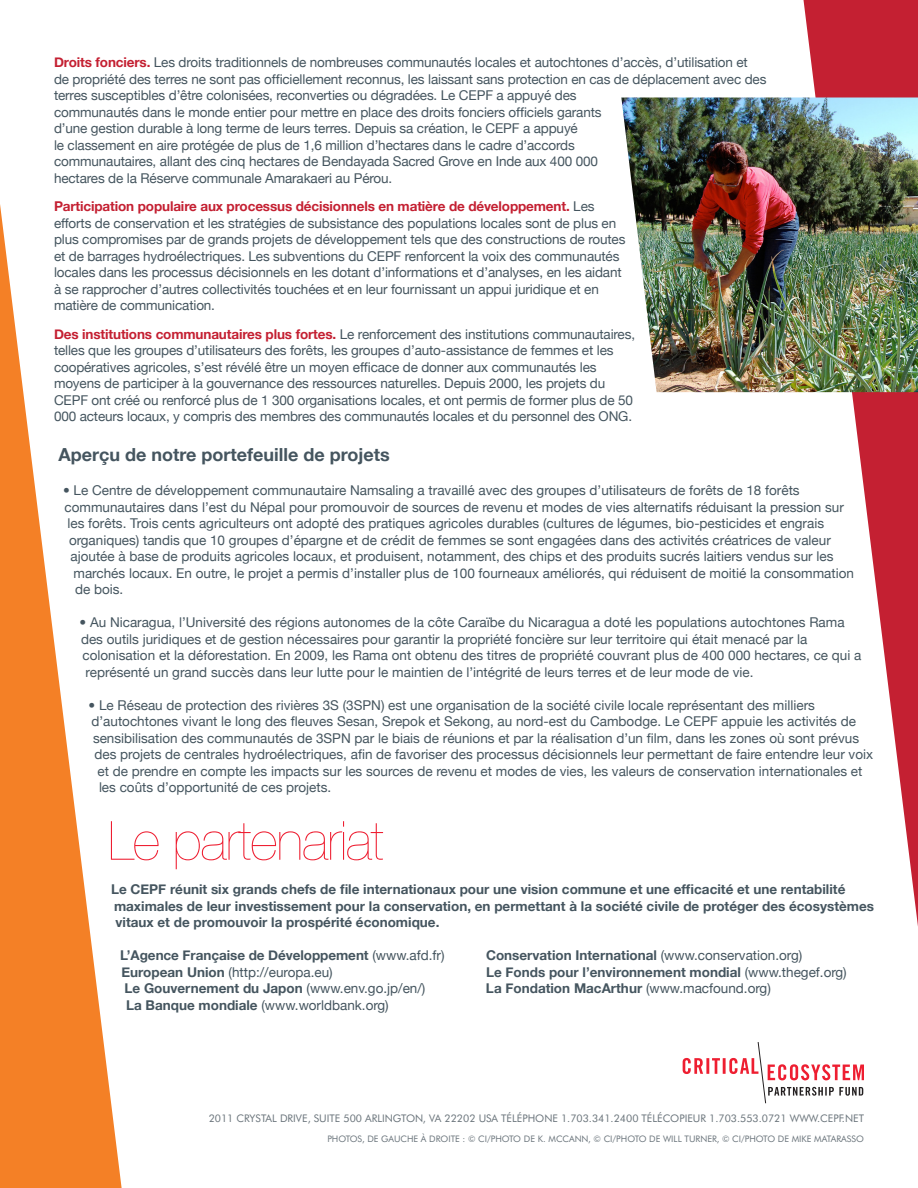
<style>
.page{position:relative;width:918px;height:1188px;background:#fff}
.page>*{position:absolute;margin:0;border:0;box-sizing:border-box;transform-origin:0 0}
.t1{font:200 54px "Helvetica Neue";letter-spacing:-.02em;color:#ee1e31}
.t2{font:700 18px "Helvetica Neue";color:#45555f}
.t3{font:13.5px/16.5px "Helvetica Neue";color:#45555f}
.t4{font:700 13.5px/16.5px "Helvetica Neue";color:#45555f}
.t5{font:10.5px "Futura BT";color:#6a747b}
.t6{font:9px "Futura BT";color:#6a747b}
.s1{font-weight:700;color:#c42032}
.s2{font-weight:400}
.s3{font-weight:700}
</style>
<div class="page">
<svg style="left:683px;top:1058px;width:20px;height:16px"></svg>
<hr style="left:706px;top:1058px;width:3px;height:16px;background:#ee1e31">
<svg style="left:712px;top:1058px;width:8px;height:16px"></svg>
<hr style="left:723px;top:1058px;width:3px;height:16px;background:#ee1e31">
<svg style="left:729px;top:1042px;width:135px;height:62px"></svg>
<svg style="left:804px;top:0;width:114px;height:926px"></svg>
<svg style="left:0;top:204px;width:122px;height:984px"></svg>
<img style="left:621px;top:97px;width:297px;height:295px">
<p class="t3" style="left:54px;top:54px;width:714px"><span class="s1">Droits fonciers.</span> Les droits traditionnels de nombreuses communautés locales et autochtones d’accès, d’utilisation et<br>de propriété des terres ne sont pas officiellement reconnus, les laissant sans protection en cas de déplacement avec des terres susceptibles d’être colonisées, reconverties ou dégradées. Le CEPF a appuyé des<br>communautés dans le monde entier pour mettre en place des droits fonciers officiels garants<br>d’une gestion durable à long terme de leurs terres. Depuis sa création, le CEPF a appuyé<br>le classement en aire protégée de plus de 1,6 million d’hectares dans le cadre d’accords<br>communautaires, allant des cinq hectares de Bendayada Sacred Grove en Inde aux 400 000<br>hectares de la Réserve communale Amarakaeri au Pérou.</p>
<p class="t3" style="left:54px;top:198px;width:573px"><span class="s1">Participation populaire aux processus décisionnels en matière de développement.</span> Les efforts de conservation et les stratégies de subsistance des populations locales sont de plus en plus compromises par de grands projets de développement tels que des constructions de routes et de barrages hydroélectriques. Les subventions du CEPF renforcent la voix des communautés locales dans les processus décisionnels en les dotant d’informations et d’analyses, en les aidant à se rapprocher d’autres collectivités touchées et en leur fournissant un appui juridique et en matière de communication.</p>
<p class="t3" style="left:54px;top:325px;width:583px"><span class="s1">Des institutions communautaires plus fortes.</span> Le renforcement des institutions communautaires, telles que les groupes d’utilisateurs des forêts, les groupes d’auto-assistance de femmes et les coopératives agricoles, s’est révélé être un moyen efficace de donner aux communautés les moyens de participer à la gouvernance des ressources naturelles. Depuis 2000, les projets du CEPF ont créé ou renforcé plus de 1 300 organisations locales, et ont permis de former plus de 50<br>000 acteurs locaux, y compris des membres des communautés locales et du personnel des ONG.</p>
<p class="t2" style="left:58px;top:443px;width:333px">Aperçu de notre portefeuille de projets</p>
<p class="t3" style="left:63px;top:482px;width:738px">• Le Centre de développement communautaire Namsaling a travaillé avec des groupes d’utilisateurs de forêts de 18 forêts</p>
<p class="t3" style="left:64px;top:499px;width:781px">communautaires dans l’est du Népal pour promouvoir de sources de revenu et modes de vies alternatifs réduisant la pression sur</p>
<p class="t3" style="left:68px;top:515px;width:758px">les forêts. Trois cents agriculteurs ont adopté des pratiques agricoles durables (cultures de légumes, bio-pesticides et engrais</p>
<p class="t3" style="left:69px;top:532px;width:763px">organiques) tandis que 10 groupes d’épargne et de crédit de femmes se sont engagées dans des activités créatrices de valeur</p>
<p class="t3" style="left:70px;top:548px;width:764px">ajoutée à base de produits agricoles locaux, et produisent, notamment, des chips et des produits sucrés laitiers vendus sur les</p>
<p class="t3" style="left:74px;top:565px;width:782px">marchés locaux. En outre, le projet a permis d’installer plus de 100 fourneaux améliorés, qui réduisent de moitié la consommation</p>
<p class="t3" style="left:75px;top:581px;width:50px">de bois.</p>
<p class="t3" style="left:80px;top:614px;width:767px">• Au Nicaragua, l’Université des régions autonomes de la côte Caraïbe du Nicaragua a doté les populations autochtones Rama</p>
<p class="t3" style="left:81px;top:631px;width:728px">des outils juridiques et de gestion nécessaires pour garantir la propriété foncière sur leur territoire qui était menacé par la</p>
<p class="t3" style="left:82px;top:647px;width:780px">colonisation et la déforestation. En 2009, les Rama ont obtenu des titres de propriété couvrant plus de 400 000 hectares, ce qui a</p>
<p class="t3" style="left:86px;top:664px;width:670px">représenté un grand succès dans leur lutte pour le maintien de l’intégrité de leurs terres et de leur mode de vie.</p>
<p class="t3" style="left:88px;top:697px;width:728px">• Le Réseau de protection des rivières 3S (3SPN) est une organisation de la société civile locale représentant des milliers</p>
<p class="t3" style="left:92px;top:713px;width:766px">d’autochtones vivant le long des fleuves Sesan, Srepok et Sekong, au nord-est du Cambodge. Le CEPF appuie les activités de</p>
<p class="t3" style="left:93px;top:730px;width:768px">sensibilisation des communautés de 3SPN par le biais de réunions et par la réalisation d’un film, dans les zones où sont prévus</p>
<p class="t3" style="left:94px;top:746px;width:780px">des projets de centrales hydroélectriques, afin de favoriser des processus décisionnels leur permettant de faire entendre leur voix</p>
<p class="t3" style="left:98px;top:763px;width:766px">et de prendre en compte les impacts sur les sources de revenu et modes de vies, les valeurs de conservation internationales et</p>
<p class="t3" style="left:99px;top:779px;width:234px">les coûts d’opportunité de ces projets.</p>
<p class="t1" style="left:108px;top:809px;width:277px">Le partenariat</p>
<p class="t4" style="left:111px;top:881px;width:765px">Le CEPF réunit six grands chefs de file internationaux pour une vision commune et une efficacité et une rentabilité maximales de leur investissement pour la conservation, en permettant à la société civile de protéger des écosystèmes vitaux et de promouvoir la prospérité économique.</p>
<p class="t4" style="left:120px;top:947px;width:326px">L’Agence Française de Développement <span class="s2">(www.afd.fr)</span></p>
<p class="t4" style="left:486px;top:947px;width:318px">Conservation International <span class="s2">(www.conservation.org)</span></p>
<p class="t3" style="left:122px;top:964px;width:213px"><span class="s3">European Union</span> (http://europa.eu)</p>
<p class="t4" style="left:486px;top:963px;width:362px">Le Fonds pour l’environnement mondial <span class="s2">(www.thegef.org)</span></p>
<p class="t4" style="left:124px;top:980px;width:302px">Le Gouvernement du Japon <span class="s2">(www.env.go.jp/en/)</span></p>
<p class="t4" style="left:486px;top:980px;width:286px">La Fondation MacArthur <span class="s2">(www.macfound.org)</span></p>
<p class="t3" style="left:126px;top:997px;width:264px"><span class="s3">La Banque mondiale</span> (www.worldbank.org)</p>
<p class="t5" style="left:209px;top:1112px;width:657px">2011 CRYSTAL DRIVE, SUITE 500 ARLINGTON, VA 22202 USA TÉLÉPHONE 1.703.341.2400 TÉLÉCOPIEUR 1.703.553.0721 WWW.CEPF.NET</p>
<p class="t6" style="left:327px;top:1133px;width:538px">PHOTOS, DE GAUCHE À DROITE : © CI/PHOTO DE K. MCCANN, © CI/PHOTO DE WILL TURNER, © CI/PHOTO DE MIKE MATARASSO</p>
</div>
